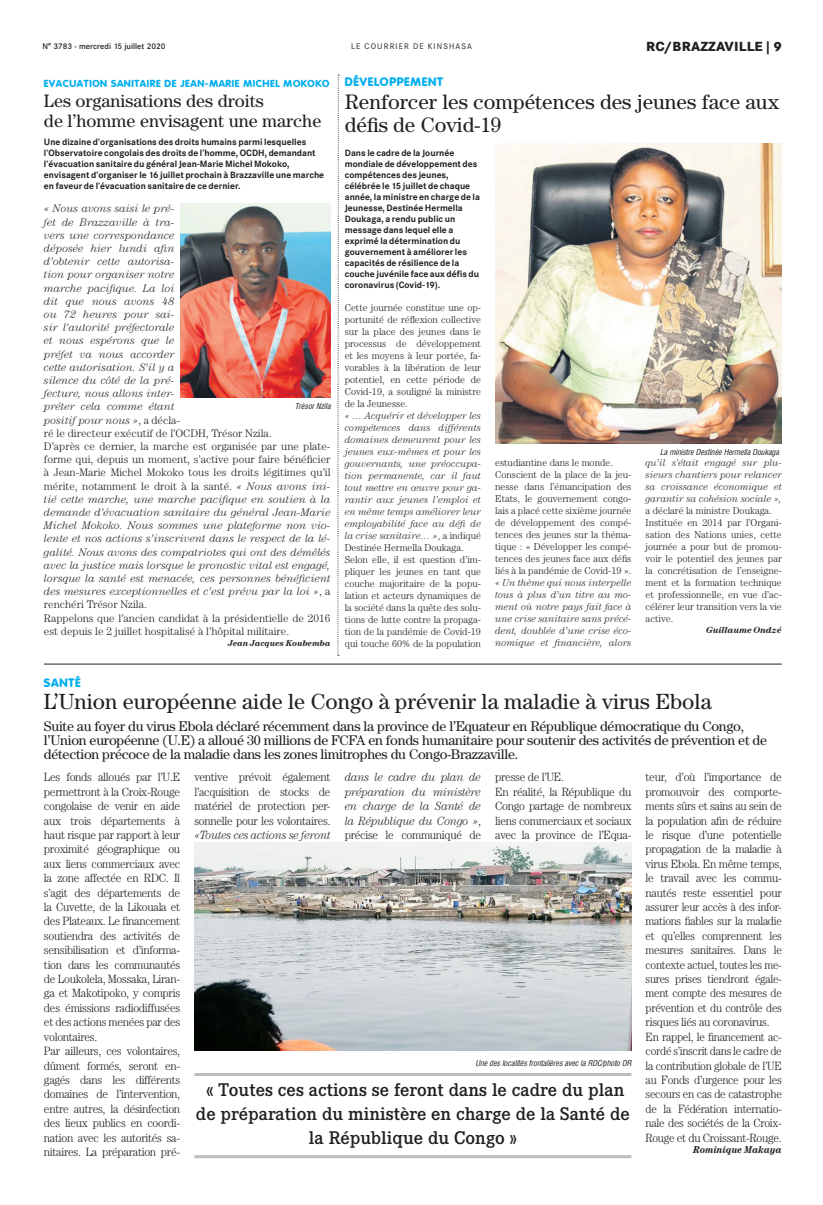
<style>
.page{position:relative;width:823px;height:1205px;background:#fff}
.page>*{position:absolute;margin:0;border:0;box-sizing:border-box;transform-origin:0 0}
.t1{font:22px "Century";color:#231f20}
.t2{font:21px/23px "Century";color:#231f20}
.t3{font:500 18px/24px "Corporate EBQ";color:#231f20;text-align:center}
.t4{font:18px/20px "Century";color:#231f20}
.t5{font:14px/14px "Century";letter-spacing:-.02em;color:#231f20}
.t6{font:800 13px "Corporate SBQ";letter-spacing:.01em;color:#231f20}
.t7{font:300 12px/14.4px "Century";letter-spacing:-.025em;color:#231f20;scale:.94 1}
.t8{font:italic 300 12px/14.4px "Century";letter-spacing:-.025em;color:#231f20;text-align:justify;scale:.94 1}
.t9{font:800 12px "Corporate Rounded";letter-spacing:.06em;color:#00aeef}
.t10{font:italic 300 11px/13.2px "Century";color:#231f20}
.t11{font:italic 300 10px/12px "Century";color:#231f20;text-align:justify}
.t12{font:300 10px/12px "Century";color:#231f20}
.t13{font:800 10px "Corporate Rounded";letter-spacing:.06em;color:#00aeef}
.t14{font:italic 700 10px "Century";color:#231f20;scale:.93 1}
.t15{font:700 9px/11px "Corporate SBQ";color:#231f20}
.t16{font:italic 700 9px "Century";color:#231f20}
.t17{font:italic 700 8.5px "Century";color:#231f20}
.t18{font:italic 8px "Corporate Condensed";color:#231f20}
.t19{font:500 8px "Corporate SBQ";color:#231f20}
.t20{font:8px "Corporate SBQ";letter-spacing:.14em;color:#231f20}
.s1{font-style:normal}
</style>
<div class="page">
<hr style="left:44px;top:663px;width:737px;height:1px;background:#231f20">
<hr style="left:194px;top:1073px;width:437px;height:3px;background:#bcbdc0">
<hr style="left:194px;top:1155px;width:437px;height:3px;background:#bcbdc0">
<img style="left:194px;top:843px;width:437px;height:208px">
<img style="left:180px;top:204px;width:150px;height:193px">
<img style="left:495px;top:143px;width:286px;height:300px">
<svg style="left:337px;top:75px;width:2px;height:581px"></svg>
<p class="t19" style="left:43px;top:41px;width:124px">N° 3783 - mercredi 15 juillet 2020</p>
<p class="t20" style="left:351px;top:41px;width:122px">LE COURRIER DE KINSHASA</p>
<p class="t6" style="left:645px;top:38px;width:137px">RC/BRAZZAVILLE | 9</p>
<p class="t9" style="left:344px;top:75px;width:99px">DÉVELOPPEMENT</p>
<h2 class="t2" style="left:344px;top:90px;width:436px">Renforcer les compétences des jeunes face aux défis de Covid-19</h2>
<p class="t13" style="left:44px;top:78px;width:287px">EVACUATION SANITAIRE DE JEAN-MARIE MICHEL MOKOKO</p>
<h3 class="t4" style="left:44px;top:91px;width:279px">Les organisations des droits<br>de l’homme envisagent une marche</h3>
<p class="t15" style="left:44px;top:136px;width:281px">Une dizaine d’organisations des droits humains parmi lesquelles l’Observatoire congolais des droits de l’homme, OCDH, demandant l’évacuation sanitaire du général Jean-Marie Michel Mokoko, envisagent d’organiser le 16 juillet prochain à Brazzaville une marche en faveur de l’évacuation sanitaire de ce dernier.</p>
<p class="t15" style="left:344px;top:147px;width:137px">Dans le cadre de la Journée mondiale de développement des compétences des jeunes, célébrée le 15 juillet de chaque année, la ministre en charge de la<br>Jeunesse, Destinée Hermella<br>Doukaga, a rendu public un message dans lequel elle a exprimé la détermination du gouvernement à améliorer les capacités de résilience de la couche juvénile face aux défis du coronavirus (Covid-19).</p>
<p class="t12" style="left:344px;top:301px;width:138px;text-align:justify">Cette journée constitue une op&shy;portunité de réflexion collective sur la place des jeunes dans le processus de développement et les moyens à leur portée, fa&shy;vorables à la libération de leur potentiel, en cette période de Covid-19, a souligné la ministre de la Jeunesse.</p>
<p class="t11" style="left:344px;top:410px;width:138px;text-align:left">« … Acquérir et développer les compétences dans différents domaines demeurent pour les jeunes eux-mêmes et pour les gouvernants, une préoccupa&shy;tion permanente, car il faut tout mettre en œuvre pour ga&shy;rantir aux jeunes l’emploi et en même temps améliorer leur employabilité face au défi de la crise sanitaire… »<span class="s1">, a indiqué<br>Destinée Hermella Doukaga.<br>Selon elle, il est question d’im&shy;pliquer les jeunes en tant que couche majoritaire de la popu&shy;lation et acteurs dynamiques de la société dans la quête des solu&shy;tions de lutte contre la propaga&shy;tion de la pandémie de Covid-19 qui touche 60% de la population</span></p>
<p class="t10" style="left:44px;top:202px;width:288px">« Nous avons saisi le pré-<br>fet de Brazzaville à tra-<br>vers une correspondance<br>déposée hier lundi afin<br>d’obtenir cette autorisa-<br>tion pour organiser notre<br>marche pacifique. La loi<br>dit que nous avons 48<br>ou 72 heures pour sai-<br>sir l’autorité préfectorale<br>et nous espérons que le<br>préfet va nous accorder<br>cette autorisation. S’il y a<br>silence du côté de la pré-<br>fecture, nous allons inter-<br>préter cela comme étant<br>positif pour nous »<span class="s1">, a décla-<br>ré le directeur exécutif de l’OCDH, Trésor Nzila.<br>D’après ce dernier, la marche est organisée par une plate&shy;forme qui, depuis un moment, s’active pour faire bénéficier à Jean-Marie Michel Mokoko tous les droits légitimes qu’il mérite, notamment le droit à la santé.</span> « Nous avons ini&shy;tié cette marche, une marche pacifique en soutien à la demande d’évacuation sanitaire du général Jean-Marie Michel Mokoko. Nous sommes une plateforme non vio&shy;lente et nos actions s’inscrivent dans le respect de la lé&shy;galité. Nous avons des compatriotes qui ont des démêlés avec la justice mais lorsque le pronostic vital est engagé, lorsque la santé est menacée, ces personnes bénéficient des mesures exceptionnelles et c’est prévu par la loi »<span class="s1">, a renchéri Trésor Nzila.<br>Rappelons que l’ancien candidat à la présidentielle de 2016 est depuis le 2 juillet hospitalisé à l’hôpital militaire.</span></p>
<p class="t17" style="left:227px;top:638px;width:104px">Jean Jacques Koubemba</p>
<p class="t18" style="left:294px;top:401px;width:37px">Trésor Nzila</p>
<p class="t18" style="left:659px;top:447px;width:120px">La ministre Destinée Hermella Doukaga</p>
<p class="t12" style="left:495px;top:456px;width:138px">estudiantine dans le monde.<br>Conscient de la place de la jeu&shy;nesse dans l’émancipation des<br>Etats, le gouvernement congo&shy;lais a placé cette sixième journée de développement des compé&shy;tences des jeunes sur la théma&shy;tique : « Développer les compé&shy;tences des jeunes face aux défis liés à la pandémie de Covid-19 ».</p>
<p class="t11" style="left:495px;top:576px;width:138px">« Un thème qui nous interpelle tous à plus d’un titre au mo&shy;ment où notre pays fait face à une crise sanitaire sans précé&shy;dent, doublée d’une crise éco&shy;nomique et financière, alors</p>
<p class="t11" style="left:645px;top:457px;width:138px">qu’il s’était engagé sur plu&shy;sieurs chantiers pour relancer sa croissance économique et garantir sa cohésion sociale »,</p>
<p class="t12" style="left:645px;top:505px;width:138px">a déclaré la ministre Doukaga.<br>Instituée en 2014 par l’Organi&shy;sation des Nations unies, cette journée a pour but de promou&shy;voir le potentiel des jeunes par la concrétisation de l’enseigne&shy;ment et la formation technique et professionnelle, en vue d’ac&shy;célérer leur transition vers la vie active.</p>
<p class="t16" style="left:705px;top:625px;width:77px">Guillaume Ondzé</p>
<p class="t9" style="left:44px;top:675px;width:38px">SANTÉ</p>
<h1 class="t1" style="left:44px;top:688px;width:668px">L’Union européenne aide le Congo à prévenir la maladie à virus Ebola</h1>
<p class="t5" style="left:44px;top:719px;width:724px">Suite au foyer du virus Ebola déclaré récemment dans la province de l’Equateur en République démocratique du Congo, l’Union européenne (U.E) a alloué 30 millions de FCFA en fonds humanitaire pour soutenir des activités de prévention et de détection précoce de la maladie dans les zones limitrophes du Congo-Brazzaville.</p>
<p class="t7" style="left:44px;top:770px;width:146px">Les fonds alloués par l’U.E permettront à la Croix-Rouge congolaise de venir en aide aux trois départements à haut risque par rapport à leur proximité géographique ou aux liens commerciaux avec la zone affectée en RDC. Il s’agit des départements de la Cuvette, de la Likouala et des Plateaux. Le financement soutiendra des activités de sensibilisation et d’informa&shy;tion dans les communautés de Loukolela, Mossaka, Liran&shy;ga et Makotipoko, y compris des émissions radiodiffusées et des actions menées par des volontaires.<br>Par ailleurs, ces volontaires, dûment formés, seront en&shy;gagés dans les différents domaines de l’intervention, entre autres, la désinfection des lieux publics en coordi&shy;nation avec les autorités sa&shy;nitaires. La préparation pré-</p>
<p class="t7" style="left:194px;top:770px;width:146px;text-align:justify">ventive prévoit également l’acquisition de stocks de matériel de protection per&shy;sonnelle pour les volontaires.</p>
<p class="t8" style="left:344px;top:770px;width:146px">dans le cadre du plan de préparation du ministère en charge de la Santé de la République du Congo »<span class="s1">, précise le communiqué de</span></p>
<p class="t7" style="left:495px;top:770px;width:146px">presse de l’UE.<br>En réalité, la République du<br>Congo partage de nombreux liens commerciaux et sociaux avec la province de l’Equa-</p>
<p class="t7" style="left:645px;top:770px;width:146px">teur, d’où l’importance de promouvoir des comporte&shy;ments sûrs et sains au sein de la population afin de réduire le risque d’une potentielle propagation de la maladie à virus Ebola. En même temps, le travail avec les commu&shy;nautés reste essentiel pour assurer leur accès à des infor&shy;mations fiables sur la maladie et qu’elles comprennent les mesures sanitaires. Dans le contexte actuel, toutes les me&shy;sures prises tiendront égale&shy;ment compte des mesures de prévention et du contrôle des risques liés au coronavirus.<br>En rappel, le financement ac&shy;cordé s’inscrit dans le cadre de la contribution globale de l’UE au Fonds d’urgence pour les secours en cas de catastrophe de la Fédération internatio&shy;nale des sociétés de la Croix-<br>Rouge et du Croissant-Rouge.</p>
<p class="t14" style="left:692px;top:1143px;width:97px">Rominique Makaya</p>
<p class="t8" style="left:194px;top:827px;width:146px">«Toutes ces actions se feront</p>
<p class="t18" style="left:475px;top:1058px;width:157px">Une des localités frontalières avec la RDC/photo DR</p>
<h3 class="t3" style="left:196px;top:1078px;width:435px">« Toutes ces actions se feront dans le cadre du plan de préparation du ministère en charge de la Santé de la République du Congo »</h3>
</div>
